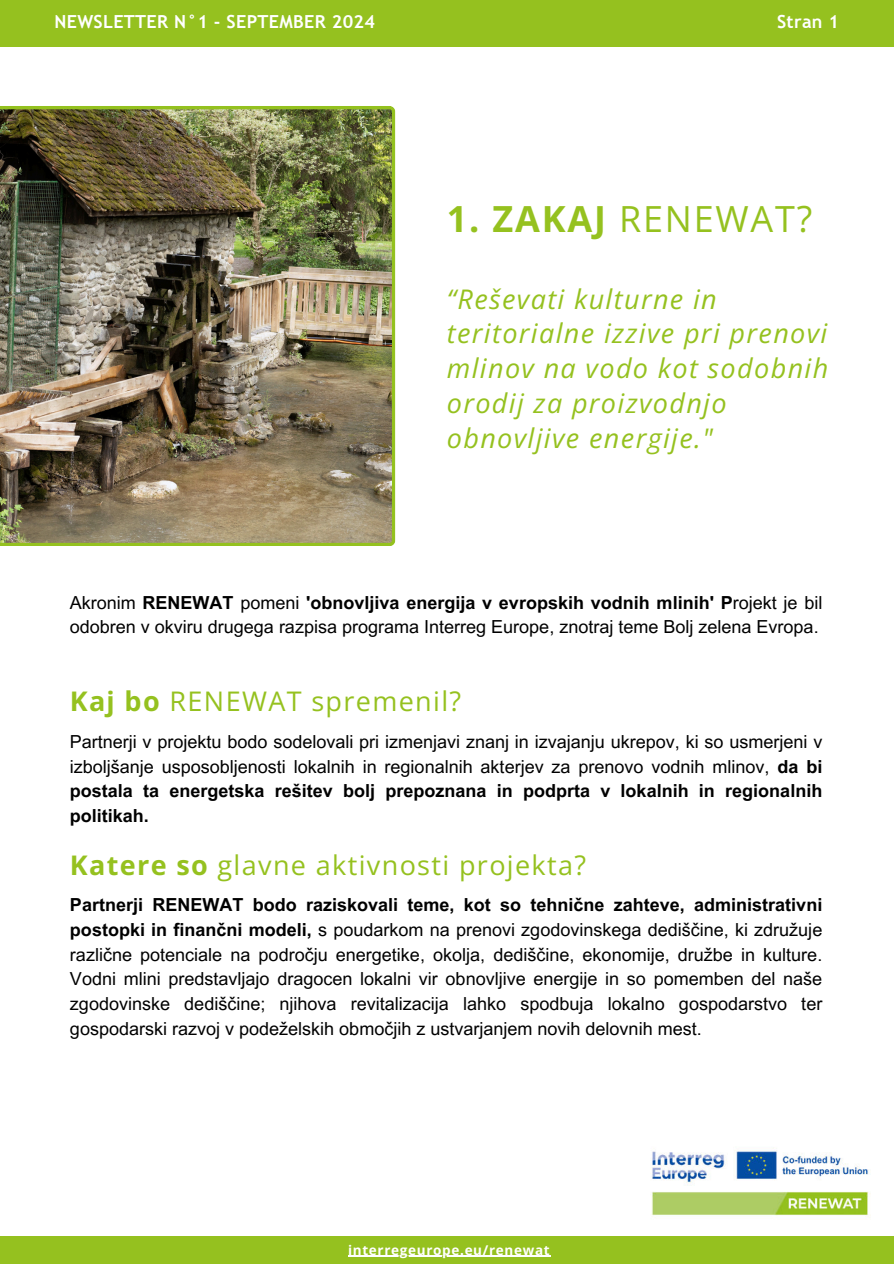
<style>
.page{position:relative;width:894px;height:1264px;background:#fff}
.page>*{position:absolute;margin:0;border:0;box-sizing:border-box;transform-origin:0 0}
.t1{font:36px "Open Sans";letter-spacing:.05em;color:#95c11f}
.t2{font:italic 27px/34.8px "Open Sans";letter-spacing:.05em;color:#95c11f}
.t3{font:27px "Open Sans";letter-spacing:.05em;color:#95c11f}
.t4{font:18px/24.8px "Arial MT Pro";color:#000;text-align:justify}
.t5{font:700 18px "Trebuchet MS";letter-spacing:.015em;color:#fff}
.t6{font:700 13.5px "Open Sans";letter-spacing:.05em;color:#fff}
.s1{font-weight:700}
</style>
<div class="page">
<img style="left:651px;top:1150px;width:220px;height:68px">
<div style="left:0;top:0;width:893px;height:47px;background:#95c11f"></div>
<div style="left:0;top:1235px;width:893px;height:28px;background:#95c11f"></div>
<img style="left:0;top:106px;width:395px;height:440px">
<hr style="left:348px;top:1255px;width:202px;height:1px;background:#fff">
<p class="t5" style="left:54px;top:11px;width:322px">NEWSLETTER N°1 - SEPTEMBER 2024</p>
<p class="t5" style="left:776px;top:11px;width:64px">Stran 1</p>
<h1 class="t1" style="left:446px;top:194px;width:367px"><span class="s1">1. ZAKAJ</span> RENEWAT?</h1>
<h2 class="t2" style="left:446px;top:280px;width:383px">“Reševati kulturne in teritorialne izzive pri prenovi mlinov na vodo kot sodobnih orodij za proizvodnjo obnovljive energije."</h2>
<p class="t4" style="left:70px;top:591px;width:754px">Akronim <span class="s1">RENEWAT</span> pomeni <span class="s1">'obnovljiva energija v evropskih vodnih mlinih' P</span>rojekt je bil odobren v okviru drugega razpisa programa Interreg Europe, znotraj teme Bolj zelena Evropa.</p>
<h2 class="t3" style="left:70px;top:683px;width:393px"><span class="s1">Kaj bo</span> RENEWAT spremenil?</h2>
<p class="t4" style="left:70px;top:730px;width:754px">Partnerji v projektu bodo sodelovali pri izmenjavi znanj in izvajanju ukrepov, ki so usmerjeni v izboljšanje usposobljenosti lokalnih in regionalnih akterjev za prenovo vodnih mlinov, <span class="s1">da bi postala ta energetska rešitev bolj prepoznana in podprta v lokalnih in regionalnih politikah.</span></p>
<h2 class="t3" style="left:70px;top:846px;width:518px"><span class="s1">Katere so</span> glavne aktivnosti projekta?</h2>
<p class="t4" style="left:70px;top:893px;width:753px"><span class="s1">Partnerji RENEWAT bodo raziskovali teme, kot so tehnične zahteve, administrativni postopki in finančni modeli,</span> s poudarkom na prenovi zgodovinskega dediščine, ki združuje različne potenciale na področju energetike, okolja, dediščine, ekonomije, družbe in kulture.<br>Vodni mlini predstavljajo dragocen lokalni vir obnovljive energije in so pomemben del naše zgodovinske dediščine; njihova revitalizacija lahko spodbuja lokalno gospodarstvo ter gospodarski razvoj v podeželskih območjih z ustvarjanjem novih delovnih mest.</p>
<p class="t6" style="left:348px;top:1240px;width:203px">interregeurope.eu/renewat</p>
</div>
